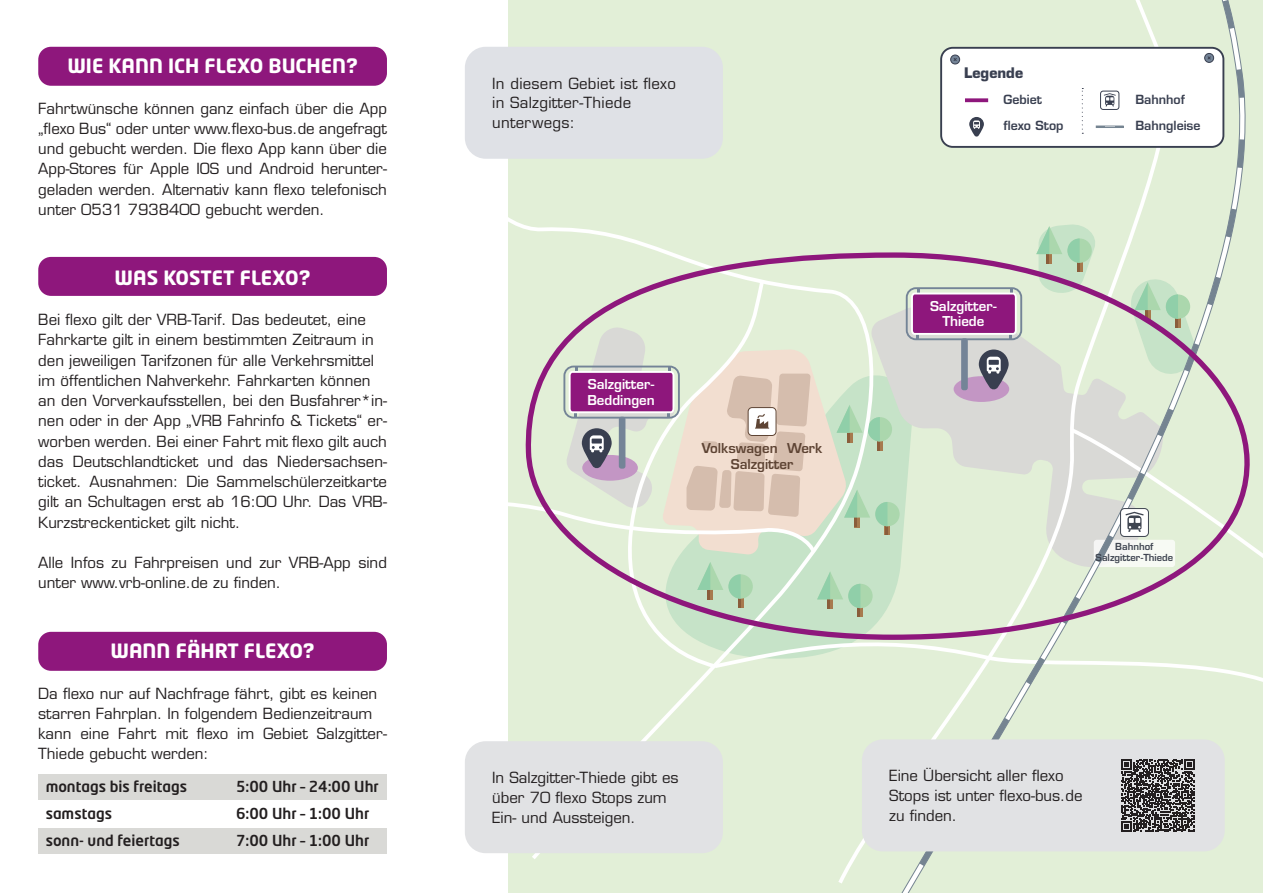
<style>
.page{position:relative;width:1263px;height:893px;background:#fff}
.page>*{position:absolute;margin:0;border:0;box-sizing:border-box;transform-origin:0 0}
.t1{font:700 19.5px "Neo Tech Std";color:#fff}
.t2{font:15px/20.2px "Eurostile LT Std";color:#231f20}
.t3{font:500 15px "Neo Tech Std";color:#231f20}
.t4{font:15px/19.5px "Eurostile LT Std";letter-spacing:.02em;color:#231f20}
.t5{font:700 14.25px "Eurostile LT Std";color:#393f50}
.t6{font:600 13.35px/15.9px "Eurostile LT Std";color:#fff}
.t7{font:600 13.35px/15.9px "Eurostile LT Std";color:#5e4434;text-align:center}
.t8{font:600 12.3px/26.2px "Eurostile LT Std";color:#393f50}
.t9{font:600 9.45px/11.4px "Eurostile LT Std";color:#3f4551;text-align:center}
.s1{font-family:"Eurostile LT Std"}
</style>
<div class="page">
<div style="left:508px;top:0;width:755px;height:893px;background:#e2efd7"></div>
<svg style="left:710px;top:642px;width:553px;height:40px"></svg>
<svg style="left:899px;top:0;width:347px;height:893px"></svg>
<svg style="left:919px;top:851px;width:19px;height:15px"></svg>
<svg style="left:990px;top:718px;width:19px;height:21px"></svg>
<svg style="left:1026px;top:657px;width:19px;height:28px"></svg>
<svg style="left:1225px;top:209px;width:11px;height:28px"></svg>
<svg style="left:1237px;top:139px;width:7px;height:29px"></svg>
<svg style="left:1236px;top:69px;width:8px;height:29px"></svg>
<svg style="left:1223px;top:0;width:11px;height:29px"></svg>
<svg style="left:518px;top:250px;width:728px;height:392px"></svg>
<svg style="left:1061px;top:408px;width:202px;height:216px"></svg>
<div style="left:941px;top:48px;width:282px;height:99px;background:#fff;border-radius:12px"></div>
<div style="left:940px;top:47px;width:284px;height:101px;border:2px solid #393f50;border-radius:12px"></div>
<svg style="left:1082px;top:88px;width:1px;height:46px"></svg>
<div style="left:1205px;top:53px;width:8px;height:9px;background:#748497;border-radius:50%"></div>
<div style="left:1204px;top:53px;width:10px;height:10px;border:1px solid #393f50;border-radius:50%"></div>
<svg style="left:1207px;top:56px;width:4px;height:4px"></svg>
<svg style="left:951px;top:55px;width:9px;height:9px"></svg>
<div style="left:950px;top:55px;width:10px;height:9px;border:1px solid #393f50;border-radius:50%"></div>
<div style="left:1100px;top:91px;width:19px;height:19px;border:1px solid #393f50;border-radius:3px"></div>
<svg style="left:1104px;top:93px;width:12px;height:13px"></svg>
<div style="left:1096px;top:126px;width:27px;height:2px;border:1px solid #758491"></div>
<svg style="left:1096px;top:126px;width:8px;height:2px"></svg>
<svg style="left:1115px;top:126px;width:8px;height:2px"></svg>
<svg style="left:965px;top:98px;width:23px;height:4px"></svg>
<svg style="left:969px;top:117px;width:15px;height:20px"></svg>
<div style="left:38px;top:47px;width:349px;height:39px;background:#8e177c;border-radius:13px"></div>
<div style="left:38px;top:257px;width:349px;height:39px;background:#8e177c;border-radius:13px"></div>
<div style="left:38px;top:632px;width:349px;height:39px;background:#8e177c;border-radius:13px"></div>
<div style="left:465px;top:47px;width:258px;height:112px;background:#dfe1e6;border-radius:21px"></div>
<div style="left:465px;top:741px;width:258px;height:112px;background:#e1e2e4;border-radius:21px"></div>
<div style="left:862px;top:739px;width:363px;height:112px;background:#e1e2e4;border-radius:21px"></div>
<svg style="left:1121px;top:759px;width:73px;height:73px"></svg>
<div style="left:38px;top:828px;width:349px;height:26px;background:#d9d9d6"></div>
<div style="left:38px;top:774px;width:349px;height:26px;background:#d9d9d6"></div>
<h1 class="t1" style="left:67px;top:53px;width:292px">WIE KANN ICH FLEXO BUCHEN<span class="s1">?</span></h1>
<p class="t2" style="left:38px;top:98px;width:350px;text-align:justify">Fahrtwünsche können ganz einfach über die App „flexo Bus“ oder unter www.flexo-bus.de angefragt und gebucht werden. Die flexo App kann über die App-Stores für Apple IOS und Android herunter&shy;geladen werden. Alternativ kann flexo telefonisch unter 0531 7938400 gebucht werden.</p>
<h1 class="t1" style="left:115px;top:265px;width:197px">WAS KOSTET FLEXO<span class="s1">?</span></h1>
<p class="t2" style="left:38px;top:310px;width:350px">Bei flexo gilt der VRB-Tarif. Das bedeutet, eine Fahrkarte gilt in einem bestimmten Zeitraum in den jeweiligen Tarifzonen für alle Verkehrsmittel im öffentlichen Nahverkehr. Fahrkarten können an den Vorverkaufsstellen, bei den Busfahrer*in&shy;nen oder in der App „VRB Fahrinfo &amp; Tickets“ er&shy;worben werden. Bei einer Fahrt mit flexo gilt auch das Deutschlandticket und das Niedersachsen&shy;ticket. Ausnahmen: Die Sammelschülerzeitkarte gilt an Schultagen erst ab 16:00 Uhr. Das VRB-Kurzstreckenticket gilt nicht.</p>
<p class="t2" style="left:38px;top:553px;width:350px">Alle Infos zu Fahrpreisen und zur VRB-App sind unter www.vrb-online.de zu finden.</p>
<h1 class="t1" style="left:110px;top:638px;width:206px">WANN FÄHRT FLEXO<span class="s1">?</span></h1>
<p class="t2" style="left:38px;top:683px;width:350px">Da flexo nur auf Nachfrage fährt, gibt es keinen starren Fahrplan. In folgendem Bedienzeitraum kann eine Fahrt mit flexo im Gebiet Salzgitter-Thiede gebucht werden:</p>
<p class="t3" style="left:46px;top:777px;width:143px">montags bis freitags</p>
<p class="t3" style="left:236px;top:777px;width:144px">5:00 Uhr – 24:00 Uhr</p>
<p class="t3" style="left:46px;top:804px;width:68px">samstags</p>
<p class="t3" style="left:236px;top:804px;width:135px">6:00 Uhr – 1:00 Uhr</p>
<p class="t3" style="left:46px;top:831px;width:136px">sonn- und feiertags</p>
<p class="t3" style="left:236px;top:831px;width:135px">7:00 Uhr – 1:00 Uhr</p>
<p class="t4" style="left:492px;top:74px;width:185px">In diesem Gebiet ist flexo in Salzgitter-Thiede unterwegs:</p>
<p class="t6" style="left:587px;top:376px;width:69px">Salzgitter-<br>Beddingen</p>
<p class="t7" style="left:702px;top:440px;width:122px">Volkswagen Werk<br>Salzgitter</p>
<p class="t5" style="left:964px;top:64px;width:61px">Legende</p>
<p class="t8" style="left:1003px;top:86px;width:40px">Gebiet</p>
<p class="t8" style="left:1135px;top:87px;width:67px">Bahnhof<br>Bahngleise</p>
<p class="t8" style="left:1003px;top:113px;width:62px">flexo Stop</p>
<p class="t6" style="left:930px;top:298px;width:68px;text-align:center">Salzgitter-<br>Thiede</p>
<p class="t9" style="left:1095px;top:541px;width:79px">Bahnhof<br>Salzgitter-Thiede</p>
<p class="t2" style="left:492px;top:767px;width:188px">In Salzgitter-Thiede gibt es über 70 flexo Stops zum<br>Ein- und Aussteigen.</p>
<p class="t2" style="left:889px;top:765px;width:195px">Eine Übersicht aller flexo<br>Stops ist unter flexo-bus.de zu finden.</p>
</div>
